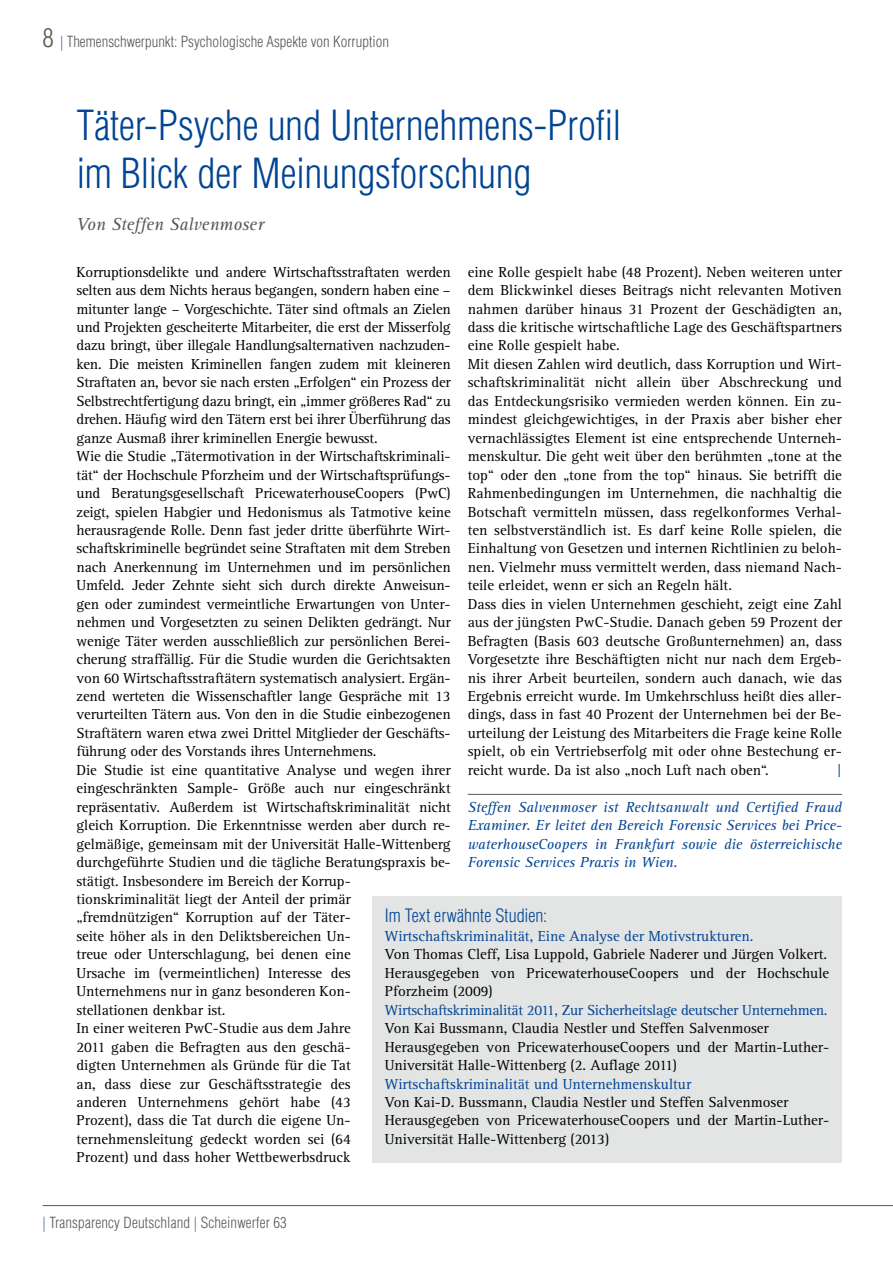
<style>
.page{position:relative;width:893px;height:1263px;background:#fff}
.page>*{position:absolute;margin:0;border:0;box-sizing:border-box;transform-origin:0 0}
.t1{font:300 condensed 40.5px/48.6px "Helvetica LT Std";letter-spacing:-.005em;color:#004494}
.t2{font:300 condensed 18px "Helvetica LT Std";letter-spacing:.005em;color:#004494}
.t3{font:italic 18px "Rotis Serif";color:#58585a}
.t4{font:15px/18.5px "Rotis Serif";letter-spacing:-.005em;color:#000}
.t5{font:italic 15px/18.5px "Rotis Serif";color:#004494;text-align:justify}
.t6{font:15px "Rotis Serif";color:#004494}
.t7{font:300 condensed 15px "Helvetica LT Std";color:#58585a}
.t8{font:15px "Rotis Serif";letter-spacing:-.02em;color:#004494}
.s1{font-size:25.5px}
.s2{color:#5168aa}
</style>
<div class="page">
<hr style="left:468px;top:794px;width:374px;height:1px;background:#58585a">
<div style="left:372px;top:897px;width:470px;height:266px;background:#e3e4e4"></div>
<hr style="left:43px;top:1205px;width:850px;height:1px;background:#58585a">
<p class="t7" style="left:43px;top:32px;width:348px"><span class="s1">8</span> <span class="s2">|</span> Themenschwerpunkt: Psychologische Aspekte von Korruption</p>
<h1 class="t1" style="left:77px;top:100px;width:546px">Täter-Psyche und Unternehmens-Profil im Blick der Meinungsforschung</h1>
<p class="t3" style="left:77px;top:214px;width:189px">Von Steffen Salvenmoser</p>
<p class="t4" style="left:77px;top:263px;width:376px">Korruptionsdelikte und andere Wirtschaftsstraftaten werden selten aus dem Nichts heraus begangen, sondern haben eine – mitunter lange – Vorgeschichte. Täter sind oftmals an Zielen und Projekten gescheiterte Mitarbeiter, die erst der Misserfolg dazu bringt, über illegale Handlungsalternativen nachzuden&shy;ken. Die meisten Kriminellen fangen zudem mit kleineren Straftaten an, bevor sie nach ersten „Erfolgen“ ein Prozess der Selbstrechtfertigung dazu bringt, ein „immer größeres Rad“ zu drehen. Häufig wird den Tätern erst bei ihrer Überführung das ganze Ausmaß ihrer kriminellen Energie bewusst.<br>Wie die Studie „Tätermotivation in der Wirtschaftskriminali&shy;tät“ der Hochschule Pforzheim und der Wirtschaftsprüfungs&shy;und Beratungsgesellschaft PricewaterhouseCoopers (PwC) zeigt, spielen Habgier und Hedonismus als Tatmotive keine herausragende Rolle. Denn fast jeder dritte überführte Wirt&shy;schaftskriminelle begründet seine Straftaten mit dem Streben nach Anerkennung im Unternehmen und im persönlichen Umfeld. Jeder Zehnte sieht sich durch direkte Anweisun&shy;gen oder zumindest vermeintliche Erwartungen von Unter&shy;nehmen und Vorgesetzten zu seinen Delikten gedrängt. Nur wenige Täter werden ausschließlich zur persönlichen Berei&shy;cherung straffällig. Für die Studie wurden die Gerichtsakten von 60 Wirtschaftsstraftätern systematisch analysiert. Ergän&shy;zend werteten die Wissenschaftler lange Gespräche mit 13 verurteilten Tätern aus. Von den in die Studie einbezogenen Straftätern waren etwa zwei Drittel Mitglieder der Geschäfts&shy;führung oder des Vorstands ihres Unternehmens.<br>Die Studie ist eine quantitative Analyse und wegen ihrer eingeschränkten Sample- Größe auch nur eingeschränkt repräsentativ. Außerdem ist Wirtschaftskriminalität nicht gleich Korruption. Die Erkenntnisse werden aber durch re&shy;gelmäßige, gemeinsam mit der Universität Halle-Wittenberg durchgeführte Studien und die tägliche Beratungspraxis be&shy;stätigt. Insbesondere im Bereich der Korrup&shy;tionskriminalität liegt der Anteil der primär „fremdnützigen“ Korruption auf der Täter-<br>seite höher als in den Deliktsbereichen Un-<br>treue oder Unterschlagung, bei denen eine<br>Ursache im (vermeintlichen) Interesse des<br>Unternehmens nur in ganz besonderen Kon-<br>stellationen denkbar ist.<br>In einer weiteren PwC-Studie aus dem Jahre<br>2011 gaben die Befragten aus den geschä-<br>digten Unternehmen als Gründe für die Tat<br>an, dass diese zur Geschäftsstrategie des<br>anderen Unternehmens gehört habe (43<br>Prozent), dass die Tat durch die eigene Un&shy;ternehmensleitung gedeckt worden sei (64<br>Prozent) und dass hoher Wettbewerbsdruck</p>
<p class="t4" style="left:468px;top:263px;width:376px">eine Rolle gespielt habe (48 Prozent). Neben weiteren unter dem Blickwinkel dieses Beitrags nicht relevanten Motiven nahmen darüber hinaus 31 Prozent der Geschädigten an, dass die kritische wirtschaftliche Lage des Geschäftspartners eine Rolle gespielt habe.<br>Mit diesen Zahlen wird deutlich, dass Korruption und Wirt&shy;schaftskriminalität nicht allein über Abschreckung und das Entdeckungsrisiko vermieden werden können. Ein zu&shy;mindest gleichgewichtiges, in der Praxis aber bisher eher vernachlässigtes Element ist eine entsprechende Unterneh&shy;menskultur. Die geht weit über den berühmten „tone at the top“ oder den „tone from the top“ hinaus. Sie betrifft die Rahmenbedingungen im Unternehmen, die nachhaltig die Botschaft vermitteln müssen, dass regelkonformes Verhal&shy;ten selbstverständlich ist. Es darf keine Rolle spielen, die Einhaltung von Gesetzen und internen Richtlinien zu beloh&shy;nen. Vielmehr muss vermittelt werden, dass niemand Nach&shy;teile erleidet, wenn er sich an Regeln hält.<br>Dass dies in vielen Unternehmen geschieht, zeigt eine Zahl aus der jüngsten PwC-Studie. Danach geben 59 Prozent der Befragten (Basis 603 deutsche Großunternehmen) an, dass Vorgesetzte ihre Beschäftigten nicht nur nach dem Ergeb&shy;nis ihrer Arbeit beurteilen, sondern auch danach, wie das Ergebnis erreicht wurde. Im Umkehrschluss heißt dies aller&shy;dings, dass in fast 40 Prozent der Unternehmen bei der Be&shy;urteilung der Leistung des Mitarbeiters die Frage keine Rolle spielt, ob ein Vertriebserfolg mit oder ohne Bestechung er&shy;reicht wurde. Da ist also „noch Luft nach oben“.</p>
<p class="t6" style="left:837px;top:761px;width:6px">|</p>
<p class="t5" style="left:468px;top:798px;width:376px">Steffen Salvenmoser ist Rechtsanwalt und Certified Fraud Examiner. Er leitet den Bereich Forensic Services bei Price&shy;waterhouseCoopers in Frankfurt sowie die österreichische Forensic Services Praxis in Wien.</p>
<p class="t2" style="left:385px;top:905px;width:164px">Im Text erwähnte Studien:</p>
<p class="t6" style="left:385px;top:927px;width:370px">Wirtschaftskriminalität, Eine Analyse der Motivstrukturen.</p>
<p class="t4" style="left:385px;top:945px;width:446px">Von Thomas Cleff, Lisa Luppold, Gabriele Naderer und Jürgen Volkert.<br>Herausgegeben von PricewaterhouseCoopers und der Hochschule<br>Pforzheim (2009)</p>
<p class="t8" style="left:385px;top:1001px;width:444px">Wirtschaftskriminalität 2011, Zur Sicherheitslage deutscher Unternehmen.</p>
<p class="t4" style="left:385px;top:1019px;width:446px">Von Kai Bussmann, Claudia Nestler und Steffen Salvenmoser<br>Herausgegeben von PricewaterhouseCoopers und der Martin-Luther-<br>Universität Halle-Wittenberg (2. Auflage 2011)</p>
<p class="t6" style="left:385px;top:1075px;width:308px">Wirtschaftskriminalität und Unternehmenskultur</p>
<p class="t4" style="left:385px;top:1093px;width:446px">Von Kai-D. Bussmann, Claudia Nestler und Steffen Salvenmoser<br>Herausgegeben von PricewaterhouseCoopers und der Martin-Luther-<br>Universität Halle-Wittenberg (2013)</p>
<p class="t7" style="left:43px;top:1213px;width:246px"><span class="s2">|</span> Transparency Deutschland <span class="s2">|</span> Scheinwerfer 63</p>
</div>
